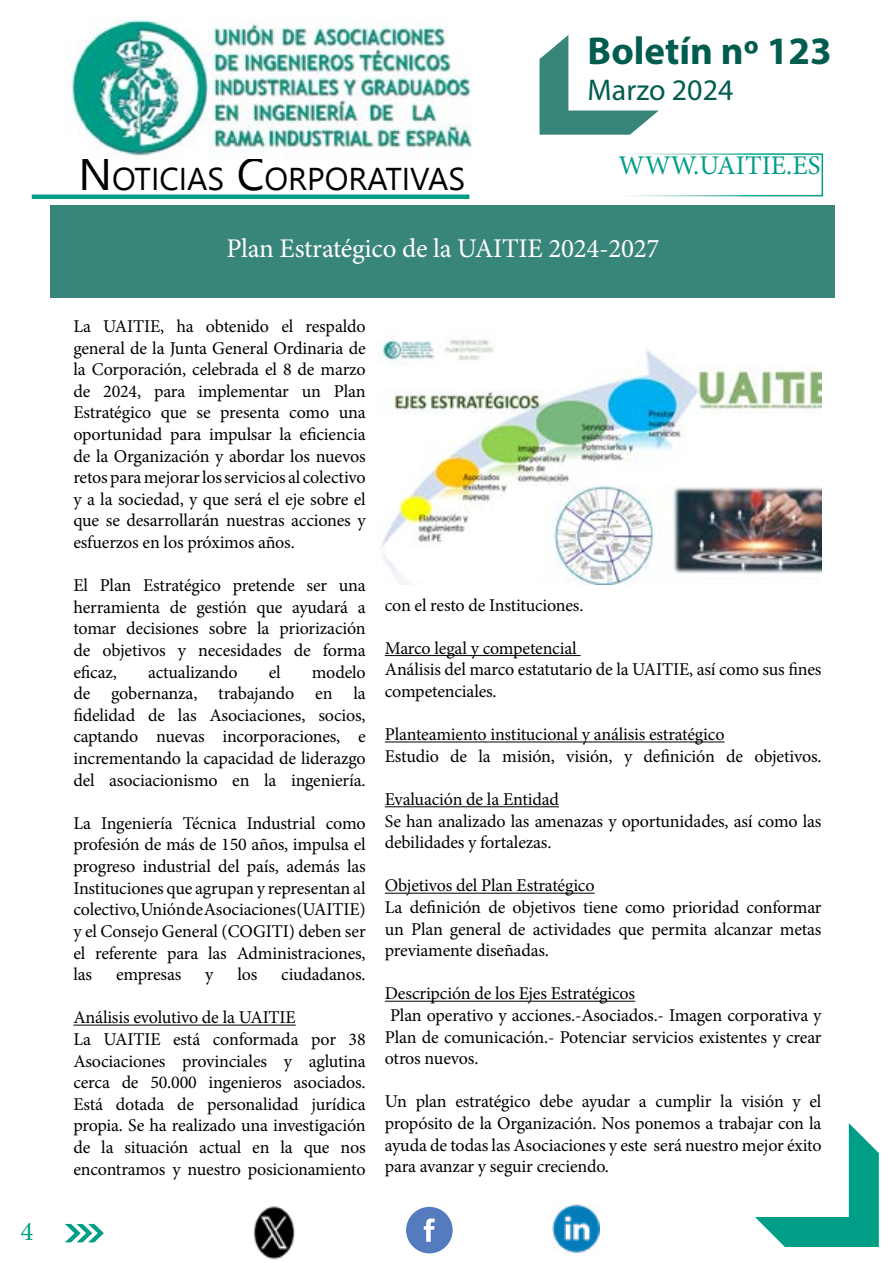
<style>
.page{position:relative;width:893px;height:1263px;background:#fff}
.page>*{position:absolute;margin:0;border:0;box-sizing:border-box;transform-origin:0 0}
.t1{font:700 39px "Myriad Pro";color:#005c4e}
.t2{font:31.5px "Segoe UI Emoji";color:#000}
.t3{font:30px "Myriad Pro";color:#005c4e}
.t4{font:27px "Minion Pro";letter-spacing:-.01em;color:#fff}
.t5{font:27px "Minion Pro";color:#009d87}
.t6{font:18px/21.6px "Minion Pro";letter-spacing:-.01em;color:#000}
</style>
<div class="page">
<svg style="left:65px;top:1224px;width:39px;height:18px"></svg>
<div style="left:406px;top:1207px;width:47px;height:46px;background:#547bbd;border-radius:50%"></div>
<svg style="left:424px;top:1218px;width:11px;height:24px"></svg>
<img style="left:553px;top:1204px;width:46px;height:49px">
<svg style="left:539px;top:35px;width:120px;height:100px"></svg>
<div style="left:617px;top:153px;width:206px;height:43px;border:2px solid #fff"></div>
<hr style="left:32px;top:195px;width:437px;height:4px;background:#009d87">
<img style="left:71px;top:18px;width:402px;height:138px">
<svg style="left:755px;top:1123px;width:124px;height:124px"></svg>
<img style="left:254px;top:1206px;width:41px;height:54px">
<div style="left:51px;top:205px;width:784px;height:93px;background:#38857a"></div>
<hr style="left:73px;top:1025px;width:223px;height:1px;background:#000">
<hr style="left:385px;top:655px;width:195px;height:1px;background:#000">
<hr style="left:385px;top:741px;width:339px;height:1px;background:#000">
<hr style="left:385px;top:806px;width:174px;height:1px;background:#000">
<hr style="left:385px;top:893px;width:210px;height:1px;background:#000">
<hr style="left:385px;top:1001px;width:250px;height:1px;background:#000">
<img style="left:381px;top:339px;width:440px;height:246px">
<h3 class="t5" style="left:21px;top:1213px;width:14px">4</h3>
<h2 class="t2" style="left:208px;top:160px;width:259px">▲ □□▼❖▲</h2>
<h1 class="t1" style="left:588px;top:26px;width:246px">Boletín nº 123</h1>
<h3 class="t3" style="left:588px;top:72px;width:147px">Marzo 2024</h3>
<h3 class="t5" style="left:618px;top:148px;width:204px">WWW.UAITIE.ES</h3>
<h3 class="t4" style="left:226px;top:230px;width:435px">Plan Estratégico de la UAITIE 2024-2027</h3>
<p class="t6" style="left:73px;top:316px;width:294px;text-align:justify">La UAITIE, ha obtenido el respaldo general de la Junta General Ordinaria de la Corporación, celebrada el 8 de marzo de 2024, para implementar un Plan Estratégico que se presenta como una oportunidad para impulsar la eficiencia de la Organización y abordar los nuevos retos para mejorar los servicios al colectivo y a la sociedad, y que será el eje sobre el que se desarrollarán nuestras acciones y esfuerzos en los próximos años.</p>
<p class="t6" style="left:73px;top:575px;width:294px;text-align:justify">El Plan Estratégico pretende ser una herramienta de gestión que ayudará a tomar decisiones sobre la priorización de objetivos y necesidades de forma eficaz,</p>
<p class="t6" style="left:73px;top:661px;width:294px;text-align:justify;text-indent:238px">modelo de gobernanza, trabajando en la fidelidad de las Asociaciones, socios, captando nuevas incorporaciones, e incrementando la capacidad de liderazgo del asociacionismo en la ingeniería.</p>
<p class="t6" style="left:73px;top:812px;width:294px;text-align:justify">La Ingeniería Técnica Industrial como profesión de más de 150 años, impulsa el progreso industrial del país, además las Instituciones que agrupan y representan al colectivo, Unión de Asociaciones (UAITIE) y el Consejo General (COGITI) deben ser el referente para las Administraciones, las</p>
<p class="t6" style="left:148px;top:661px;width:91px">actualizando</p>
<p class="t6" style="left:269px;top:661px;width:13px">el</p>
<p class="t6" style="left:116px;top:964px;width:67px">empresas</p>
<p class="t6" style="left:205px;top:964px;width:10px">y</p>
<p class="t6" style="left:237px;top:964px;width:21px">los</p>
<p class="t6" style="left:281px;top:964px;width:86px">ciudadanos.</p>
<p class="t6" style="left:73px;top:1007px;width:294px">Análisis evolutivo de la UAITIE<br>La UAITIE está conformada por 38<br>Asociaciones provinciales y aglutina cerca de 50.000 ingenieros asociados.<br>Está dotada de personalidad jurídica propia. Se ha realizado una investigación de la situación actual en la que nos encontramos y nuestro posicionamiento</p>
<p class="t6" style="left:385px;top:594px;width:200px">con el resto de Instituciones.</p>
<p class="t6" style="left:385px;top:637px;width:438px">Marco legal y competencial<br>Análisis del marco estatutario de la UAITIE, así como sus fines competenciales.</p>
<p class="t6" style="left:385px;top:724px;width:438px">Planteamiento institucional y análisis estratégico<br>Estudio de la misión, visión, y definición de objetivos.</p>
<p class="t6" style="left:385px;top:788px;width:438px">Evaluación de la Entidad<br>Se han analizado las amenazas y oportunidades, así como las debilidades y fortalezas.</p>
<p class="t6" style="left:385px;top:875px;width:438px">Objetivos del Plan Estratégico<br>La definición de objetivos tiene como prioridad conformar un Plan general de actividades que permita alcanzar metas previamente diseñadas.</p>
<p class="t6" style="left:385px;top:983px;width:438px">Descripción de los Ejes Estratégicos<br>Plan operativo y acciones.-Asociados.- Imagen corporativa y Plan de comunicación.- Potenciar servicios existentes y crear otros nuevos.</p>
<p class="t6" style="left:385px;top:1091px;width:438px;text-align:justify">Un plan estratégico debe ayudar a cumplir la visión y el propósito de la Organización. Nos ponemos a trabajar con la ayuda de todas las Asociaciones y este será nuestro mejor éxito para avanzar y seguir creciendo.</p>
</div>
